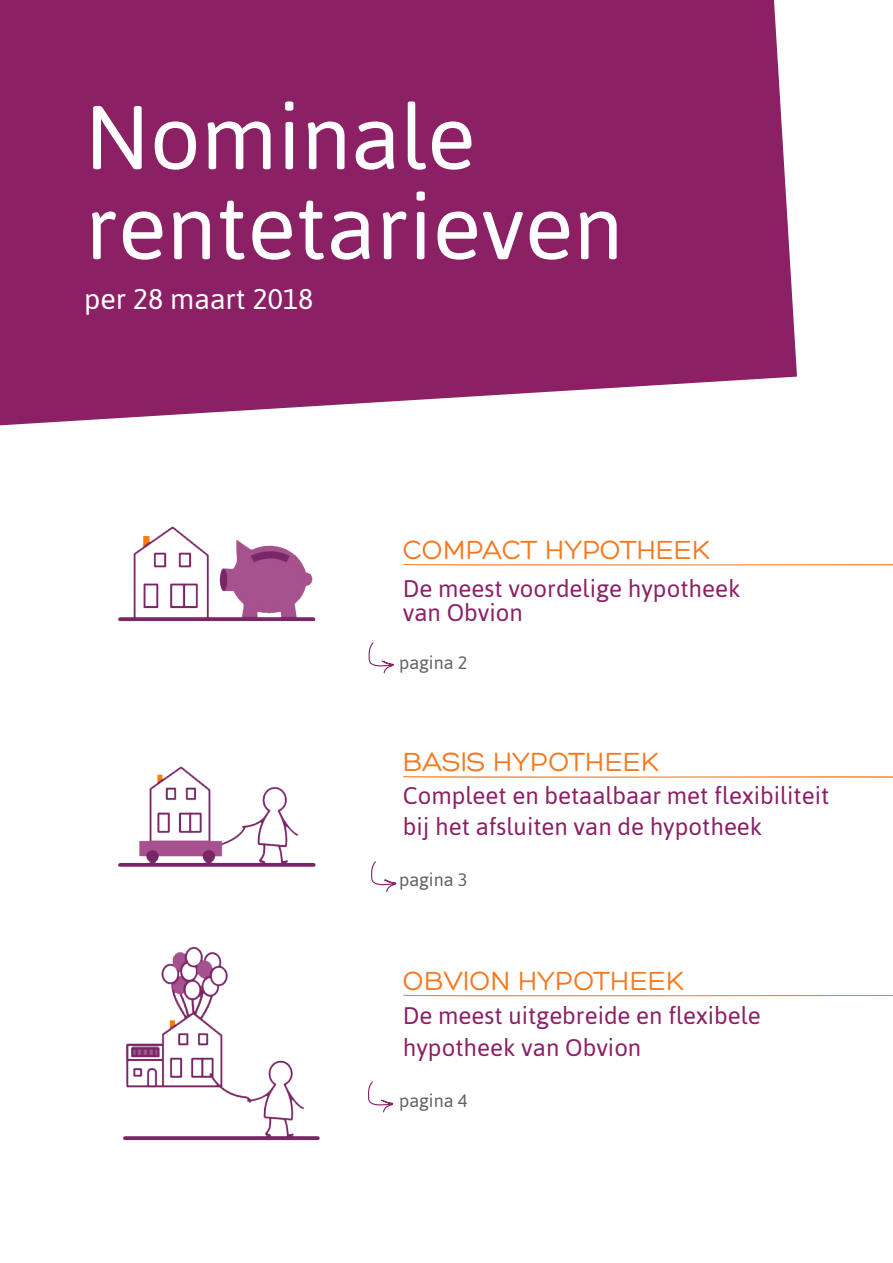
<style>
.page{position:relative;width:893px;height:1263px;background:#fff}
.page>*{position:absolute;margin:0;border:0;box-sizing:border-box;transform-origin:0 0}
.t1{font:90px/90px "Asap";color:#fff}
.t2{font:28.5px "Hero";color:#f47921}
.t3{font:28.5px "Asap";color:#fff}
.t4{font:24px/24px "Asap";color:#8b2065}
.t5{font:18px "Asap";color:#626262}
</style>
<div class="page">
<svg style="left:0;top:0;width:797px;height:425px;background:#922f6f"></svg>
<img style="left:118px;top:526px;width:198px;height:96px">
<img style="left:118px;top:766px;width:198px;height:101px">
<img style="left:122px;top:946px;width:198px;height:195px">
<svg style="left:369px;top:642px;width:25px;height:32px"></svg>
<svg style="left:371px;top:861px;width:26px;height:31px"></svg>
<svg style="left:368px;top:1081px;width:26px;height:32px"></svg>
<svg style="left:403px;top:564px;width:490px;height:2px"></svg>
<svg style="left:403px;top:776px;width:490px;height:2px"></svg>
<svg style="left:403px;top:994px;width:490px;height:3px"></svg>
<h1 class="t1" style="left:85px;top:92px;width:540px">Nominale rentetarieven</h1>
<p class="t3" style="left:84px;top:282px;width:231px">per 28 maart 2018</p>
<p class="t2" style="left:403px;top:535px;width:309px">COMPACT HYPOTHEEK</p>
<p class="t4" style="left:403px;top:576px;width:339px">De meest voordelige hypotheek van Obvion</p>
<p class="t5" style="left:399px;top:652px;width:70px">pagina 2</p>
<p class="t2" style="left:403px;top:748px;width:258px">BASIS HYPOTHEEK</p>
<p class="t4" style="left:403px;top:780px;width:428px;line-height:31px">Compleet en betaalbaar met flexibiliteit bij het afsluiten van de hypotheek</p>
<p class="t5" style="left:399px;top:870px;width:70px">pagina 3</p>
<p class="t2" style="left:403px;top:966px;width:283px">OBVION HYPOTHEEK</p>
<p class="t4" style="left:403px;top:999px;width:360px;line-height:32.2px">De meest uitgebreide en flexibele hypotheek van Obvion</p>
<p class="t5" style="left:399px;top:1090px;width:70px">pagina 4</p>
</div>
